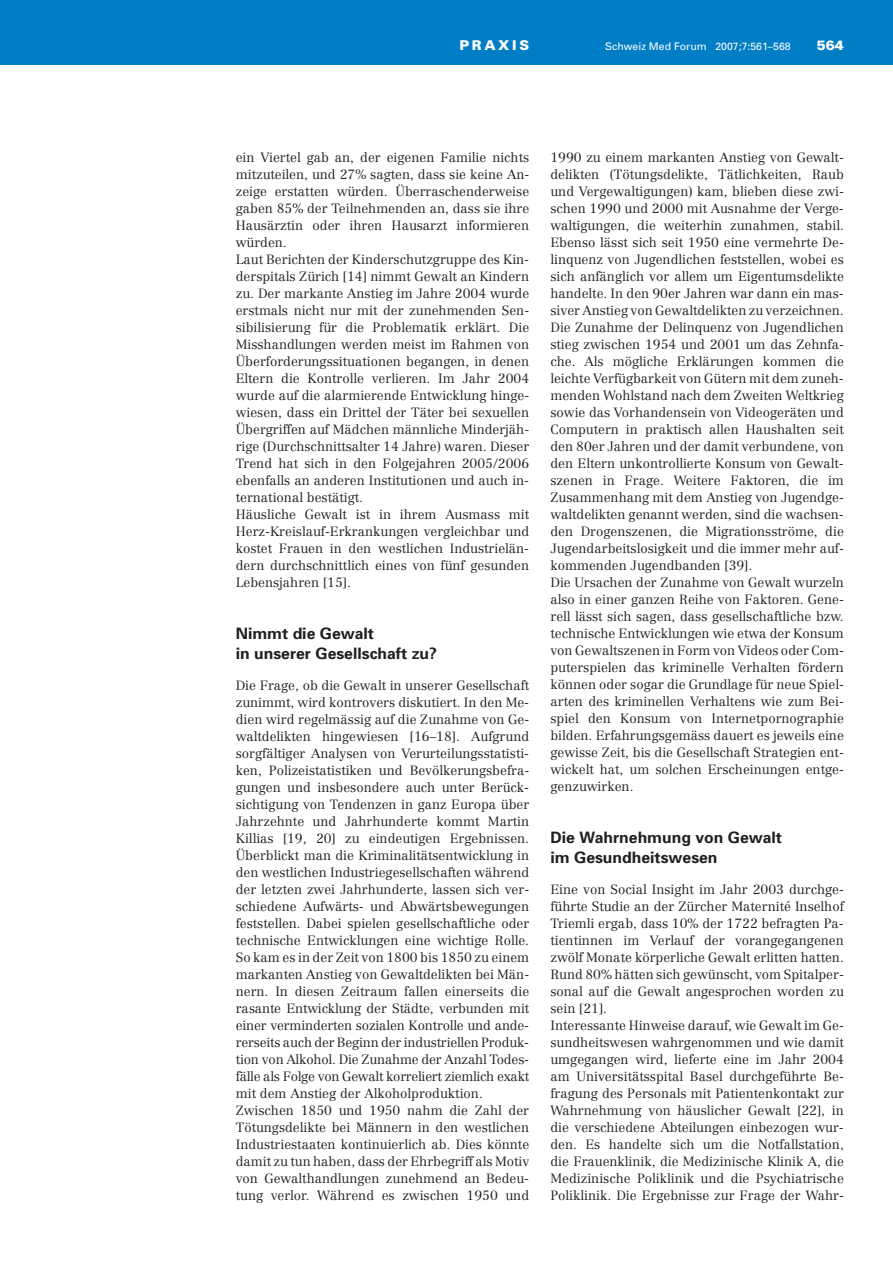
<style>
.page{position:relative;width:893px;height:1263px;background:#fff}
.page>*{position:absolute;margin:0;border:0;box-sizing:border-box;transform-origin:0 0}
.t1{font:700 15.75px/20px "Univers";color:#231f20}
.t2{font:900 13.5px "Univers";letter-spacing:.2em;color:#fff}
.t3{font:300 13.2px/17px "Centennial";color:#231f20}
.t4{font:10.5px "Univers";color:#fff}
</style>
<div class="page">
<div style="left:0;top:0;width:893px;height:64px;background:#007ec5"></div>
<p class="t2" style="left:459px;top:40px;width:71px">PRAXIS</p>
<p class="t4" style="left:605px;top:42px;width:187px">Schweiz Med Forum 2007;7:561–568</p>
<p class="t2" style="left:817px;top:40px;width:29px">564</p>
<p class="t3" style="left:236px;top:150px;width:295px">ein Viertel gab an, der eigenen Familie nichts mitzuteilen, und 27% sagten, dass sie keine An&shy;zeige erstatten würden. Überraschenderweise gaben 85% der Teilnehmenden an, dass sie ihre Hausärztin oder ihren Hausarzt informieren würden.<br>Laut Berichten der Kinderschutzgruppe des Kin&shy;derspitals Zürich [14] nimmt Gewalt an Kindern zu. Der markante Anstieg im Jahre 2004 wurde erstmals nicht nur mit der zunehmenden Sen&shy;sibilisierung für die Problematik erklärt. Die Misshandlungen werden meist im Rahmen von Überforderungssituationen begangen, in denen Eltern die Kontrolle verlieren. Im Jahr 2004 wurde auf die alarmierende Entwicklung hinge&shy;wiesen, dass ein Drittel der Täter bei sexuellen Übergriffen auf Mädchen männliche Minderjäh&shy;rige (Durchschnittsalter 14 Jahre) waren. Dieser Trend hat sich in den Folgejahren 2005/2006 ebenfalls an anderen Institutionen und auch in&shy;ternational bestätigt.<br>Häusliche Gewalt ist in ihrem Ausmass mit Herz-Kreislauf-Erkrankungen vergleichbar und kostet Frauen in den westlichen Industrielän&shy;dern durchschnittlich eines von fünf gesunden Lebensjahren [15].</p>
<p class="t1" style="left:236px;top:624px;width:203px">Nimmt die Gewalt<br>in unserer Gesellschaft zu?</p>
<p class="t3" style="left:236px;top:677px;width:295px">Die Frage, ob die Gewalt in unserer Gesellschaft zunimmt, wird kontrovers diskutiert. In den Me&shy;dien wird regelmässig auf die Zunahme von Ge&shy;waltdelikten hingewiesen [16–18]. Aufgrund sorgfältiger Analysen von Verurteilungsstatisti&shy;ken, Polizeistatistiken und Bevölkerungsbefra&shy;gungen und insbesondere auch unter Berück&shy;sichtigung von Tendenzen in ganz Europa über Jahrzehnte und Jahrhunderte kommt Martin Killias [19, 20] zu eindeutigen Ergebnissen.<br>Überblickt man die Kriminalitätsentwicklung in den westlichen Industriegesellschaften während der letzten zwei Jahrhunderte, lassen sich ver&shy;schiedene Aufwärts- und Abwärtsbewegungen feststellen. Dabei spielen gesellschaftliche oder technische Entwicklungen eine wichtige Rolle.<br>So kam es in der Zeit von 1800 bis 1850 zu einem markanten Anstieg von Gewaltdelikten bei Män&shy;nern. In diesen Zeitraum fallen einerseits die rasante Entwicklung der Städte, verbunden mit einer verminderten sozialen Kontrolle und ande&shy;rerseits auch der Beginn der industriellen Produk&shy;tion von Alkohol. Die Zunahme der Anzahl Todes&shy;fälle als Folge von Gewalt korreliert ziemlich exakt mit dem Anstieg der Alkoholproduktion.<br>Zwischen 1850 und 1950 nahm die Zahl der Tötungsdelikte bei Männern in den westlichen Industriestaaten kontinuierlich ab. Dies könnte damit zu tun haben, dass der Ehrbegriff als Motiv von Gewalthandlungen zunehmend an Bedeu&shy;tung verlor. Während es zwischen 1950 und</p>
<p class="t3" style="left:550px;top:150px;width:295px">1990 zu einem markanten Anstieg von Gewalt&shy;delikten (Tötungsdelikte, Tätlichkeiten, Raub und Vergewaltigungen) kam, blieben diese zwi&shy;schen 1990 und 2000 mit Ausnahme der Verge&shy;waltigungen, die weiterhin zunahmen, stabil.<br>Ebenso lässt sich seit 1950 eine vermehrte De&shy;linquenz von Jugendlichen feststellen, wobei es sich anfänglich vor allem um Eigentumsdelikte handelte. In den 90er Jahren war dann ein mas&shy;siver Anstieg von Gewaltdelikten zu verzeichnen.<br>Die Zunahme der Delinquenz von Jugendlichen stieg zwischen 1954 und 2001 um das Zehnfa&shy;che. Als mögliche Erklärungen kommen die leichte Verfügbarkeit von Gütern mit dem zuneh&shy;menden Wohlstand nach dem Zweiten Weltkrieg sowie das Vorhandensein von Videogeräten und Computern in praktisch allen Haushalten seit den 80er Jahren und der damit verbundene, von den Eltern unkontrollierte Konsum von Gewalt&shy;szenen in Frage. Weitere Faktoren, die im Zusammenhang mit dem Anstieg von Jugendge&shy;waltdelikten genannt werden, sind die wachsen&shy;den Drogenszenen, die Migrationsströme, die Jugendarbeitslosigkeit und die immer mehr auf&shy;kommenden Jugendbanden [39].<br>Die Ursachen der Zunahme von Gewalt wurzeln also in einer ganzen Reihe von Faktoren. Gene&shy;rell lässt sich sagen, dass gesellschaftliche bzw. technische Entwicklungen wie etwa der Konsum von Gewaltszenen in Form von Videos oder Com&shy;puterspielen das kriminelle Verhalten fördern können oder sogar die Grundlage für neue Spiel&shy;arten des kriminellen Verhaltens wie zum Bei&shy;spiel den Konsum von Internetpornographie bilden. Erfahrungsgemäss dauert es jeweils eine gewisse Zeit, bis die Gesellschaft Strategien ent&shy;wickelt hat, um solchen Erscheinungen entge&shy;genzuwirken.</p>
<p class="t1" style="left:550px;top:828px;width:233px">Die Wahrnehmung von Gewalt im Gesundheitswesen</p>
<p class="t3" style="left:550px;top:881px;width:295px">Eine von Social Insight im Jahr 2003 durchge&shy;führte Studie an der Zürcher Maternité Inselhof Triemli ergab, dass 10% der 1722 befragten Pa&shy;tientinnen im Verlauf der vorangegangenen zwölf Monate körperliche Gewalt erlitten hatten.<br>Rund 80% hätten sich gewünscht, vom Spitalper&shy;sonal auf die Gewalt angesprochen worden zu sein [21].<br>Interessante Hinweise darauf, wie Gewalt im Ge&shy;sundheitswesen wahrgenommen und wie damit umgegangen wird, lieferte eine im Jahr 2004 am Universitätsspital Basel durchgeführte Be&shy;fragung des Personals mit Patientenkontakt zur Wahrnehmung von häuslicher Gewalt [22], in die verschiedene Abteilungen einbezogen wur&shy;den. Es handelte sich um die Notfallstation, die Frauenklinik, die Medizinische Klinik A, die Medizinische Poliklinik und die Psychiatrische Poliklinik. Die Ergebnisse zur Frage der Wahr-</p>
</div>
